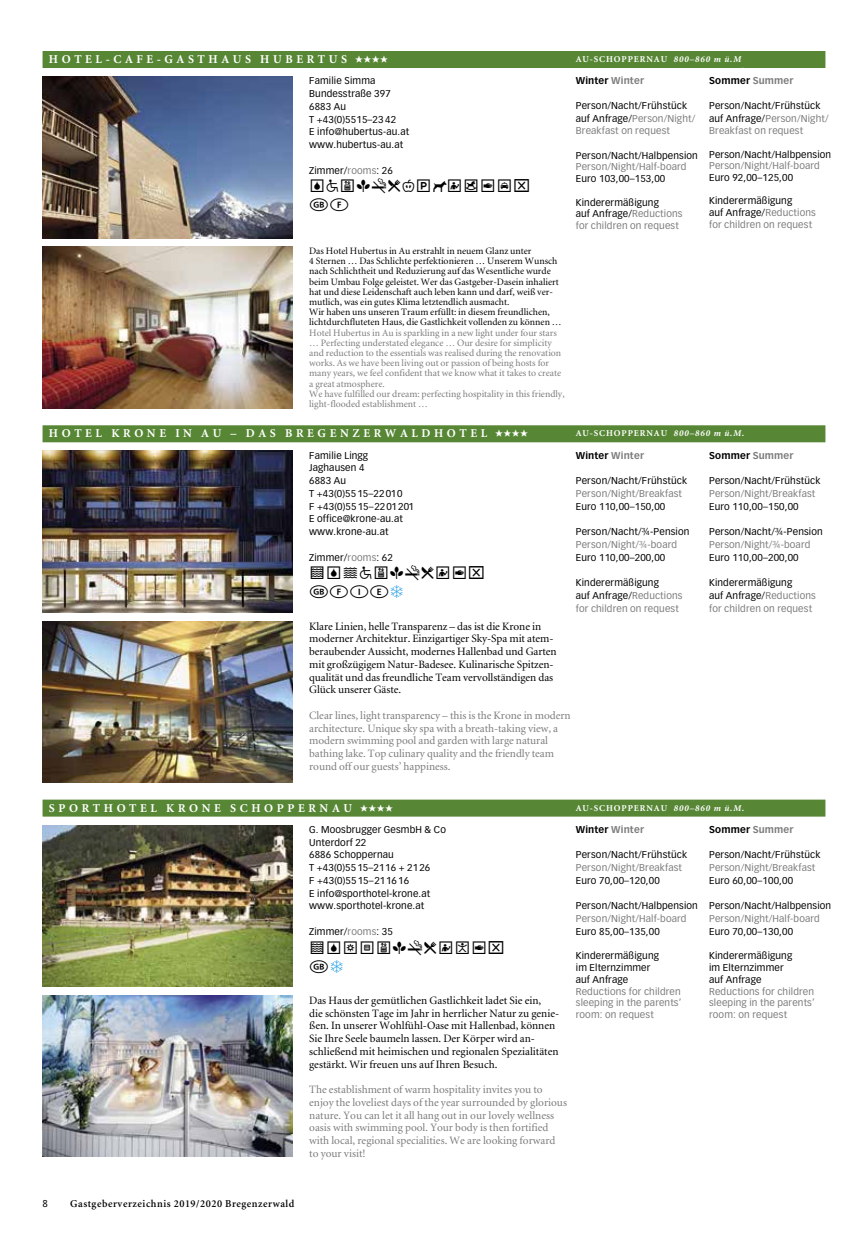
<style>
.page{position:relative;width:868px;height:1242px;background:#fff}
.page>*{position:absolute;margin:0;border:0;box-sizing:border-box;transform-origin:0 0}
.t1{font:18px/18.8px "Metzler Tourist";letter-spacing:.025em;color:#000}
.t2{font:700 12px "Minion";letter-spacing:.3em;color:#fff}
.t3{font:11.25px/12.8px "Minion";color:#000}
.t4{font:11.25px/12.8px "Minion";color:#7c7c7c}
.t5{font:600 10.5px "Minion";letter-spacing:.05em;color:#000}
.t6{font:9.75px/12.8px "Vectora LH";letter-spacing:.015em;color:#000}
.t7{font:9.75px/11.7px "Vectora LH";letter-spacing:.015em;color:#7c7c7c}
.t8{font:9.75px/10.2px "Minion";color:#000}
.t9{font:9.75px/10.2px "Minion";color:#7c7c7c}
.t10{font:700 9.75px "Vectora LH";letter-spacing:.015em;color:#000}
.t11{font:700 9px "Minion";letter-spacing:.1em;color:#fff}
.t12{font:italic 700 9px "Minion";letter-spacing:.1em;color:#fff}
.t13{font:9px "Zapf Dingbats IT Cby BT";color:#fff}
.s1{color:#7c7c7c}
.s2{color:#000}
</style>
<div class="page">
<img style="left:43px;top:77px;width:249px;height:161px">
<img style="left:43px;top:247px;width:249px;height:161px">
<div style="left:43px;top:51px;width:782px;height:17px;background:#578735"></div>
<img style="left:43px;top:825px;width:249px;height:161px">
<img style="left:43px;top:995px;width:249px;height:162px">
<div style="left:43px;top:799px;width:782px;height:17px;background:#578735"></div>
<img style="left:43px;top:451px;width:249px;height:161px">
<img style="left:43px;top:621px;width:249px;height:161px">
<div style="left:43px;top:425px;width:782px;height:17px;background:#578735"></div>
<p class="t2" style="left:49px;top:53px;width:127px">H OTEL-CAF E-GAS</p>
<p class="t2" style="left:198px;top:53px;width:23px">T HAUS</p>
<p class="t2" style="left:260px;top:53px;width:12px">HUB</p>
<p class="t2" style="left:296px;top:53px;width:43px">ERTUS</p>
<p class="t13" style="left:355px;top:55px;width:34px">★★★★</p>
<p class="t11" style="left:575px;top:55px;width:84px">AU-SCHOPPERNAU</p>
<p class="t12" style="left:673px;top:55px;width:69px">800–860 m ü.M</p>
<p class="t6" style="left:309px;top:75px;width:102px">Familie Simma<br>Bundesstraße 397<br>6883 Au<br>T +43(0)5515–23 42<br>E info@hubertus-au.at www.hubertus-au.at</p>
<p class="t6" style="left:309px;top:164px;width:85px">Zimmer/<span class="s1">rooms</span>: 26</p>
<h1 class="t1" style="left:309px;top:177px;width:205px">A2H4Y06PXUOQT<br>GF</h1>
<p class="t8" style="left:309px;top:246px;width:254px">Das Hotel Hubertus in Au erstrahlt in neuem Glanz unter<br>4 Sternen … Das Schlichte perfektionieren … Unserem Wunsch nach Schlichtheit und Reduzierung auf das Wesentliche wurde beim Umbau Folge geleistet. Wer das Gastgeber-Dasein inhaliert hat und diese Leidenschaft auch leben kann und darf, weiß ver&shy;mutlich, was ein gutes Klima letztendlich ausmacht.<br>Wir haben uns unseren Traum erfüllt: in diesem freundlichen, lichtdurchfluteten Haus, die Gastlichkeit vollenden zu können …</p>
<p class="t9" style="left:309px;top:328px;width:257px">Hotel Hubertus in Au is sparkling in a new light under four stars … Perfecting understated elegance … Our desire for simplicity and reduction to the essentials was realised during the renovation works. As we have been living out or passion of being hosts for many years, we feel confident that we know what it takes to create a great atmosphere.<br>We have fulfilled our dream: perfecting hospitality in this friendly, light-flooded establishment …</p>
<p class="t10" style="left:575px;top:75px;width:70px">Winter <span class="s1">Winter</span></p>
<p class="t6" style="left:575px;top:99px;width:121px">Person/Nacht/Frühstück auf Anfrage/<span class="s1">Person/Night/<br>Breakfast on request</span></p>
<p class="t6" style="left:575px;top:149px;width:124px">Person/Nacht/Halbpension</p>
<p class="t7" style="left:575px;top:161px;width:112px">Person/Night/Half-board</p>
<p class="t6" style="left:575px;top:172px;width:91px">Euro 103,00–153,00</p>
<p class="t7" style="left:575px;top:196px;width:108px"><span class="s2">Kinderermäßigung<br>auf Anfrage/</span>Reductions for children on request</p>
<p class="t12" style="left:741px;top:61px;width:4px">.</p>
<p class="t10" style="left:709px;top:75px;width:86px">Sommer <span class="s1">Summer</span></p>
<p class="t6" style="left:709px;top:99px;width:121px">Person/Nacht/Frühstück auf Anfrage/<span class="s1">Person/Night/<br>Breakfast on request</span></p>
<p class="t6" style="left:709px;top:148px;width:124px">Person/Nacht/Halbpension</p>
<p class="t7" style="left:709px;top:160px;width:112px">Person/Night/Half-board</p>
<p class="t6" style="left:709px;top:171px;width:85px">Euro 92,00–125,00</p>
<p class="t7" style="left:709px;top:195px;width:108px"><span class="s2">Kinderermäßigung<br>auf Anfrage/</span>Reductions for children on request</p>
<p class="t2" style="left:49px;top:427px;width:164px">H OTEL K RONE IN AU</p>
<p class="t2" style="left:230px;top:427px;width:38px">– D AS</p>
<p class="t2" style="left:285px;top:427px;width:244px">BREG ENZ ERWA LDH OTEL ★★★★</p>
<p class="t11" style="left:575px;top:429px;width:84px">AU-SCHOPPERNAU</p>
<p class="t12" style="left:673px;top:429px;width:72px">800–860 m ü.M.</p>
<p class="t6" style="left:309px;top:449px;width:106px">Familie Lingg<br>Jaghausen 4<br>6883 Au<br>T +43(0)5515–22010<br>F +43(0)5515–2201201<br>E office@krone-au.at www.krone-au.at</p>
<p class="t6" style="left:309px;top:551px;width:85px">Zimmer/<span class="s1">rooms</span>: 62</p>
<h1 class="t1" style="left:309px;top:564px;width:160px">KAK2H4Y0UQ<br>GFIE</h1>
<p class="t10" style="left:575px;top:449px;width:70px">Winter <span class="s1">Winter</span></p>
<p class="t6" style="left:575px;top:474px;width:113px">Person/Nacht/Frühstück</p>
<p class="t7" style="left:575px;top:487px;width:108px">Person/Night/Breakfast</p>
<p class="t6" style="left:575px;top:500px;width:91px">Euro 110,00–150,00</p>
<p class="t6" style="left:575px;top:525px;width:115px">Person/Nacht/¾-Pension</p>
<p class="t7" style="left:575px;top:539px;width:103px">Person/Night/¾-board</p>
<p class="t6" style="left:575px;top:551px;width:91px">Euro 110,00–200,00</p>
<p class="t7" style="left:575px;top:576px;width:108px;line-height:12.8px"><span class="s2">Kinderermäßigung<br>auf Anfrage/</span>Reductions for children on request</p>
<p class="t3" style="left:309px;top:620px;width:249px">Klare Linien, helle Transparenz – das ist die Krone in moderner Architektur. Einzigartiger Sky-Spa mit atem&shy;beraubender Aussicht, modernes Hallenbad und Garten mit großzügigem Natur-Badesee. Kulinarische Spitzen&shy;qualität und das freundliche Team vervollständigen das Glück unserer Gäste.</p>
<p class="t4" style="left:309px;top:709px;width:263px">Clear lines, light transparency – this is the Krone in modern architecture. Unique sky spa with a breath-taking view, a modern swimming pool and garden with large natural bathing lake. Top culinary quality and the friendly team round off our guests’ happiness.</p>
<p class="t10" style="left:709px;top:449px;width:86px">Sommer <span class="s1">Summer</span></p>
<p class="t6" style="left:709px;top:474px;width:113px">Person/Nacht/Frühstück</p>
<p class="t7" style="left:709px;top:487px;width:108px">Person/Night/Breakfast</p>
<p class="t6" style="left:709px;top:500px;width:91px">Euro 110,00–150,00</p>
<p class="t6" style="left:709px;top:525px;width:115px">Person/Nacht/¾-Pension</p>
<p class="t7" style="left:709px;top:539px;width:103px">Person/Night/¾-board</p>
<p class="t6" style="left:709px;top:551px;width:91px">Euro 110,00–200,00</p>
<p class="t7" style="left:709px;top:576px;width:108px;line-height:12.8px"><span class="s2">Kinderermäßigung<br>auf Anfrage/</span>Reductions for children on request</p>
<p class="t2" style="left:49px;top:802px;width:193px">SPORTH OTEL K RONE SCH</p>
<p class="t2" style="left:264px;top:802px;width:79px">OPPERNAU</p>
<p class="t13" style="left:360px;top:803px;width:34px">★★★★</p>
<p class="t11" style="left:575px;top:803px;width:84px">AU-SCHOPPERNAU</p>
<p class="t12" style="left:673px;top:803px;width:72px">800–860 m ü.M.</p>
<p class="t6" style="left:309px;top:823px;width:138px">G. Moosbrugger GesmbH &amp; Co<br>Unterdorf 22<br>6886 Schoppernau<br>T +43(0)5515–2116 + 2126<br>F +43(0)5515–211616<br>E info@sporthotel-krone.at www.sporthotel-krone.at</p>
<p class="t6" style="left:309px;top:925px;width:85px">Zimmer/<span class="s1">rooms</span>: 35</p>
<h1 class="t1" style="left:309px;top:938px;width:179px">KADLH4Y0UCQ<br>G</h1>
<p class="t3" style="left:309px;top:994px;width:251px">Das Haus der gemütlichen Gastlichkeit ladet Sie ein,<br>die schönsten Tage im Jahr in herrlicher Natur zu genie&shy;ßen. In unserer Wohlfühl-Oase mit Hallenbad, können Sie Ihre Seele baumeln lassen. Der Körper wird an&shy;schließend mit heimischen und regionalen Spezialitäten gestärkt. Wir freuen uns auf Ihren Besuch.</p>
<p class="t4" style="left:309px;top:1083px;width:259px">The establishment of warm hospitality invites you to enjoy the loveliest days of the year surrounded by glorious nature. You can let it all hang out in our lovely wellness oasis with swimming pool. Your body is then fortified with local, regional specialities. We are looking forward to your visit!</p>
<p class="t10" style="left:575px;top:823px;width:70px">Winter <span class="s1">Winter</span></p>
<p class="t6" style="left:575px;top:848px;width:113px">Person/Nacht/Frühstück</p>
<p class="t7" style="left:575px;top:862px;width:108px">Person/Night/Breakfast</p>
<p class="t6" style="left:575px;top:874px;width:85px">Euro 70,00–120,00</p>
<p class="t6" style="left:575px;top:899px;width:124px">Person/Nacht/Halbpension</p>
<p class="t7" style="left:575px;top:913px;width:112px">Person/Night/Half-board</p>
<p class="t6" style="left:575px;top:925px;width:85px">Euro 85,00–135,00</p>
<p class="t6" style="left:575px;top:950px;width:85px;line-height:11.7px">Kinderermäßigung im Elternzimmer auf Anfrage</p>
<p class="t7" style="left:575px;top:985px;width:107px;text-align:justify">Reductions for children sleeping in the parents’ room: on request</p>
<p class="t10" style="left:709px;top:823px;width:86px">Sommer <span class="s1">Summer</span></p>
<p class="t6" style="left:709px;top:848px;width:113px">Person/Nacht/Frühstück</p>
<p class="t7" style="left:709px;top:862px;width:108px">Person/Night/Breakfast</p>
<p class="t6" style="left:709px;top:874px;width:85px">Euro 60,00–100,00</p>
<p class="t6" style="left:709px;top:899px;width:124px">Person/Nacht/Halbpension</p>
<p class="t7" style="left:709px;top:913px;width:112px">Person/Night/Half-board</p>
<p class="t6" style="left:709px;top:925px;width:85px">Euro 70,00–130,00</p>
<p class="t6" style="left:709px;top:950px;width:85px;line-height:11.7px">Kinderermäßigung im Elternzimmer auf Anfrage</p>
<p class="t7" style="left:709px;top:985px;width:107px;text-align:justify">Reductions for children sleeping in the parents’ room: on request</p>
<p class="t6" style="left:43px;top:1197px;width:7px">8</p>
<p class="t5" style="left:70px;top:1198px;width:226px">Gastgeberverzeichnis 2019/2020 Bregenzerwald</p>
</div>
